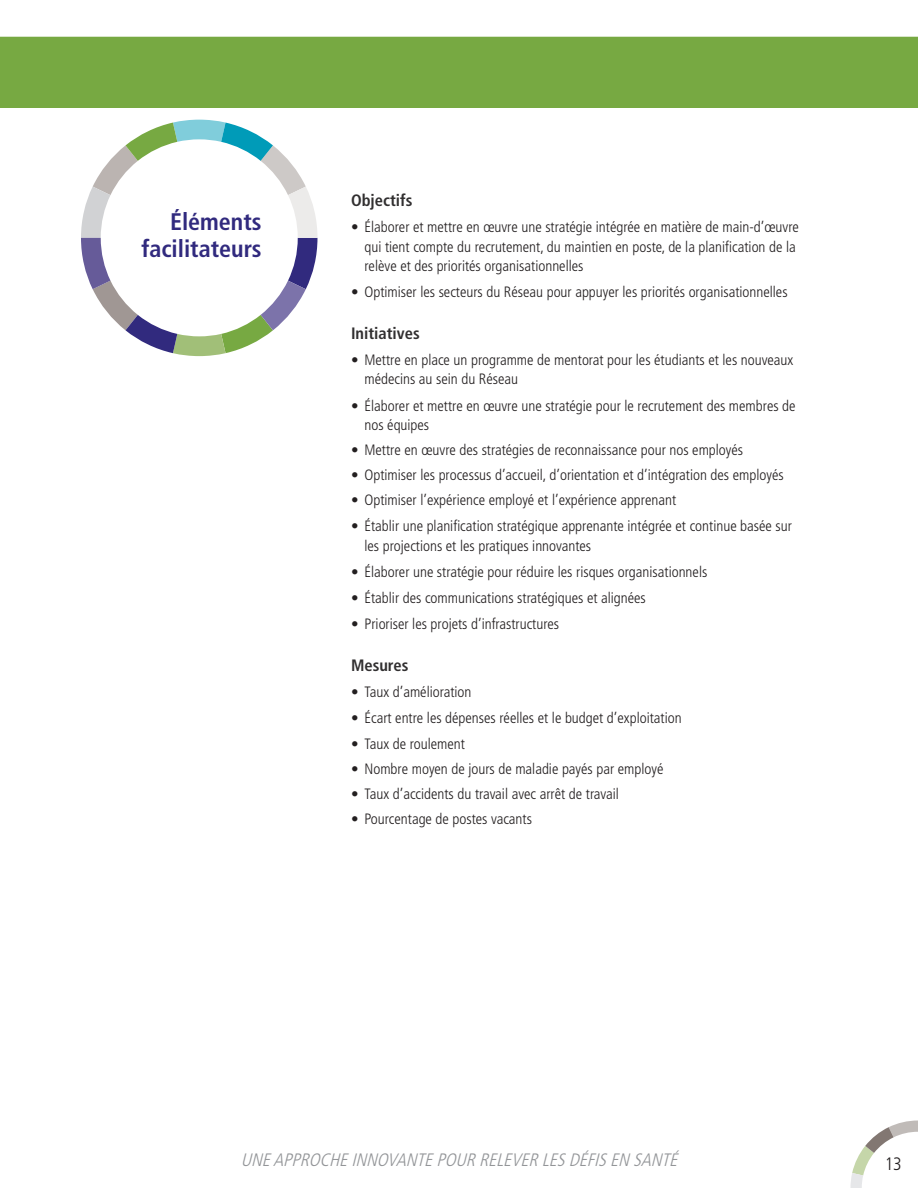
<style>
.page{position:relative;width:918px;height:1188px;background:#fff}
.page>*{position:absolute;margin:0;border:0;box-sizing:border-box;transform-origin:0 0}
.titre_vert__initiatives{font:700 condensed 24px/27px "Frutiger LT Std";color:#312a7e;text-align:right}
.t1{font:italic 300 condensed 18px "Frutiger LT Std";color:#939598}
.t2{font:300 condensed 18px "Frutiger LT Std";color:#231f20}
.titre_2{font:700 condensed 16.5px "Frutiger LT Std";color:#312f30}
.bullets__initiatives{font:300 condensed 15px/19.5px "Frutiger LT Std";color:#231f20}
.indent{font:300 condensed 15px "Frutiger LT Std";color:#231f20}
</style>
<div class="page">
<svg style="left:850px;top:1120px;width:68px;height:68px"></svg>
<div style="left:0;top:37px;width:918px;height:71px;background:#77a942"></div>
<svg style="left:81px;top:120px;width:236px;height:236px"></svg>
<p class="titre_vert__initiatives" style="left:141px;top:208px;width:122px">Éléments facilitateurs</p>
<p class="titre_2" style="left:351px;top:190px;width:63px">Objectifs</p>
<p class="bullets__initiatives" style="left:364px;top:217px;width:436px;text-indent:-13px">• Élaborer et mettre en œuvre une stratégie intégrée en matière de main-d’œuvre qui tient compte du recrutement, du maintien en poste, de la planification de la relève et des priorités organisationnelles</p>
<p class="bullets__initiatives" style="left:351px;top:283px;width:438px">• Optimiser les secteurs du Réseau pour appuyer les priorités organisationnelles</p>
<p class="titre_2" style="left:351px;top:323px;width:70px">Initiatives</p>
<p class="bullets__initiatives" style="left:364px;top:350px;width:430px;text-indent:-14px">• Mettre en place un programme de mentorat pour les étudiants et les nouveaux médecins au sein du Réseau</p>
<p class="bullets__initiatives" style="left:364px;top:396px;width:433px;text-indent:-13px">• Élaborer et mettre en œuvre une stratégie pour le recrutement des membres de nos équipes</p>
<p class="bullets__initiatives" style="left:351px;top:440px;width:394px">• Mettre en œuvre des stratégies de reconnaissance pour nos employés</p>
<p class="bullets__initiatives" style="left:351px;top:465px;width:434px">• Optimiser les processus d’accueil, d’orientation et d’intégration des employés</p>
<p class="bullets__initiatives" style="left:351px;top:490px;width:327px">• Optimiser l’expérience employé et l’expérience apprenant</p>
<p class="bullets__initiatives" style="left:364px;top:516px;width:429px;text-indent:-13px">• Établir une planification stratégique apprenante intégrée et continue basée sur les projections et les pratiques innovantes</p>
<p class="bullets__initiatives" style="left:351px;top:562px;width:358px">• Élaborer une stratégie pour réduire les risques organisationnels</p>
<p class="bullets__initiatives" style="left:351px;top:588px;width:296px">• Établir des communications stratégiques et alignées</p>
<p class="bullets__initiatives" style="left:351px;top:615px;width:210px">• Prioriser les projets d’infrastructures</p>
<p class="titre_2" style="left:351px;top:655px;width:59px">Mesures</p>
<p class="bullets__initiatives" style="left:351px;top:682px;width:122px">• Taux d’amélioration</p>
<p class="bullets__initiatives" style="left:351px;top:708px;width:332px">• Écart entre les dépenses réelles et le budget d’exploitation</p>
<p class="indent" style="left:351px;top:736px;width:116px">• Taux de roulement</p>
<p class="indent" style="left:351px;top:761px;width:314px">• Nombre moyen de jours de maladie payés par employé</p>
<p class="indent" style="left:351px;top:785px;width:269px">• Taux d’accidents du travail avec arrêt de travail</p>
<p class="indent" style="left:351px;top:810px;width:183px">• Pourcentage de postes vacants</p>
<p class="t1" style="left:241px;top:1149px;width:443px">UNEAPPROCHEINNOVANTEPOURRELEVERLESDÉFISEN SANTÉ</p>
<p class="t2" style="left:885px;top:1153px;width:19px">13</p>
</div>
